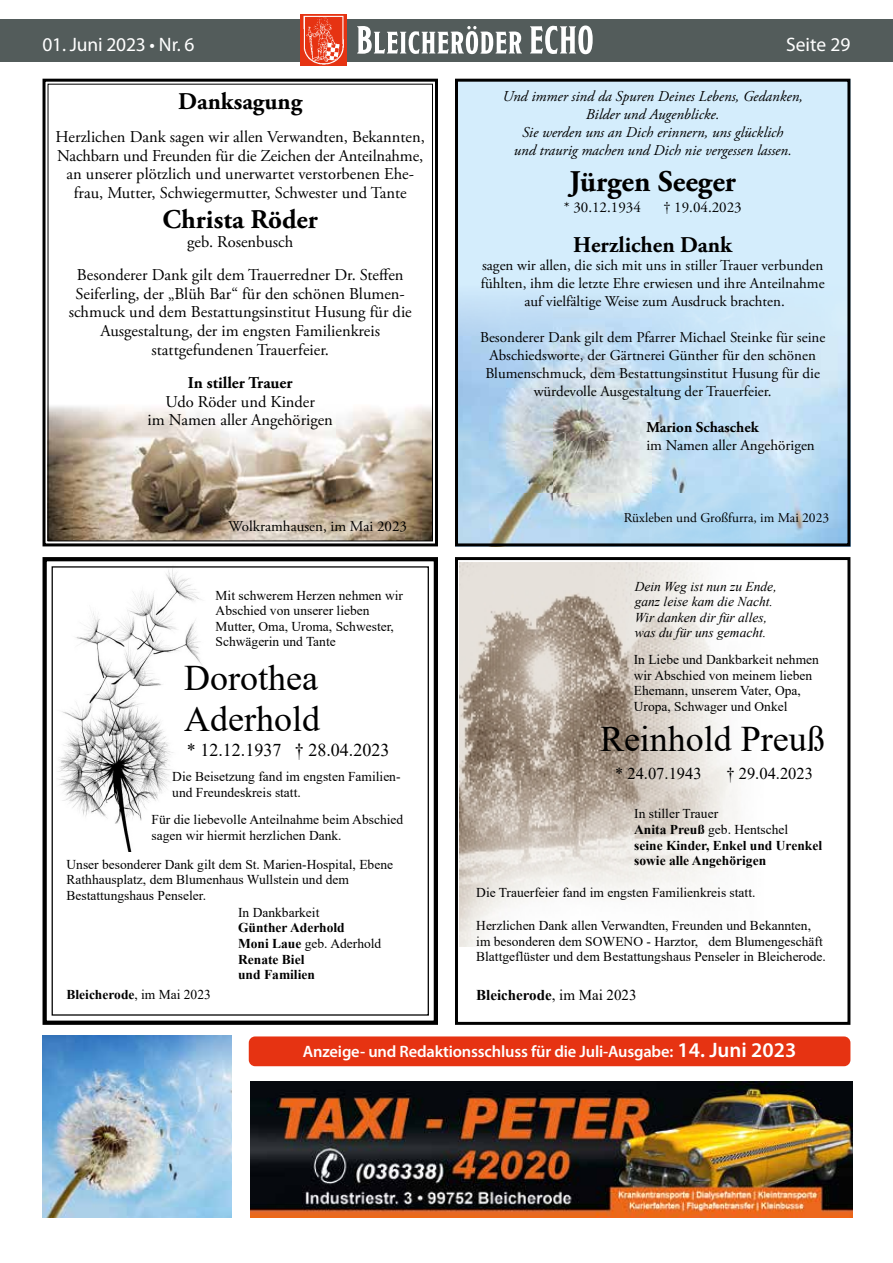
<style>
.page{position:relative;width:893px;height:1263px;background:#fff}
.page>*{position:absolute;margin:0;border:0;box-sizing:border-box;transform-origin:0 0}
.t1{font:36px/41.4px "Times New Roman";color:#000}
.t2{font:700 30px "Adobe Garamond Pro";color:#000}
.t3{font:700 27px "Adobe Garamond Pro";color:#000}
.t4{font:700 24px "Adobe Garamond Pro";color:#000}
.t5{font:700 22.5px "Adobe Garamond Pro";color:#000}
.t6{font:19.5px "Myriad Pro";letter-spacing:-.01em;color:#fff}
.t7{font:18px "Times New Roman";color:#000}
.t8{font:16.5px/18.8px "Adobe Garamond Pro";color:#000;text-align:center}
.t9{font:600 16.5px "Myriad Pro";letter-spacing:-.01em;color:#fff}
.t10{font:16.5px "Times New Roman";color:#000}
.t11{font:700 16.5px "Adobe Garamond Pro";color:#000}
.t12{font:15px/18px "Adobe Garamond Pro";color:#000;text-align:center}
.t13{font:italic 15px/18px "Adobe Garamond Pro";color:#000;text-align:center}
.t14{font:700 15px "Times New Roman";color:#000}
.t15{font:700 15px "Adobe Garamond Pro";color:#000}
.t16{font:13.5px/15.5px "Times New Roman";color:#000}
.t17{font:700 13.5px/15.6px "Times New Roman";color:#000}
.t18{font:italic 13.5px/15.5px "Times New Roman";color:#000}
.t19{font:13.5px "Adobe Garamond Pro";color:#000}
.s1{font-weight:400}
.s2{font-size:21px}
</style>
<div class="page">
<div style="left:0;top:19px;width:893px;height:43px;background:#535c5b"></div>
<img style="left:300px;top:15px;width:47px;height:50px">
<svg style="left:357px;top:26px;width:236px;height:28px"></svg>
<div style="left:249px;top:1036px;width:601px;height:30px;background:#e63312;border-radius:6px"></div>
<svg style="left:43px;top:79px;width:395px;height:467px"></svg>
<div style="left:455px;top:79px;width:395px;height:467px;background:#d4edfc"></div>
<img style="left:459px;top:297px;width:387px;height:245px">
<div style="left:455px;top:79px;width:395px;height:467px;border:3px solid #000"></div>
<svg style="left:51px;top:566px;width:152px;height:286px"></svg>
<div style="left:43px;top:557px;width:395px;height:468px;border:4px solid #000"></div>
<svg style="left:459px;top:562px;width:279px;height:384px"></svg>
<div style="left:455px;top:557px;width:395px;height:468px;border:3px solid #000"></div>
<img style="left:251px;top:1081px;width:601px;height:136px">
<img style="left:43px;top:1036px;width:189px;height:181px">
<h3 class="t6" style="left:43px;top:32px;width:154px">01. Juni 2023 • Nr. 6</h3>
<h3 class="t6" style="left:786px;top:32px;width:66px">Seite 29</h3>
<h3 class="t4" style="left:178px;top:87px;width:125px">Danksagung</h3>
<p class="t8" style="left:56px;top:128px;width:371px">Herzlichen Dank sagen wir allen Verwandten, Bekannten, Nachbarn und Freunden für die Zeichen der Anteilnahme, an unserer plötzlich und unerwartet verstorbenen Ehe&shy;frau, Mutter, Schwiegermutter, Schwester und Tante</p>
<h3 class="t3" style="left:163px;top:204px;width:157px">Christa Röder</h3>
<p class="t8" style="left:77px;top:226px;width:328px;line-height:33px">geb. Rosenbusch<br>Besonderer Dank gilt dem Trauerredner Dr. Steffen</p>
<p class="t8" style="left:69px;top:285px;width:345px">Seiferling, der „Blüh Bar“ für den schönen Blumen&shy;schmuck und dem Bestattungsinstitut Husung für die Ausgestaltung, der im engsten Familienkreis stattgefundenen Trauerfeier.</p>
<p class="t11" style="left:188px;top:373px;width:106px">In stiller Trauer</p>
<p class="t8" style="left:148px;top:393px;width:187px">Udo Röder und Kinder<br>im Namen aller Angehörigen</p>
<p class="t12" style="left:229px;top:517px;width:180px">Wolkramhausen, im Mai 2023</p>
<p class="t16" style="left:216px;top:587px;width:189px">Mit schwerem Herzen nehmen wir<br>Abschied von unserer lieben<br>Mutter, Oma, Uroma, Schwester,<br>Schwägerin und Tante</p>
<h1 class="t1" style="left:184px;top:656px;width:137px">Dorothea<br>Aderhold</h1>
<h3 class="t7" style="left:187px;top:737px;width:204px">* 12.12.1937 † 28.04.2023</h3>
<p class="t16" style="left:172px;top:769px;width:230px">Die Beisetzung fand im engsten Familien&shy;und Freundeskreis statt.</p>
<p class="t16" style="left:152px;top:811px;width:253px">Für die liebevolle Anteilnahme beim Abschied sagen wir hiermit herzlichen Dank.</p>
<p class="t16" style="left:67px;top:856px;width:328px">Unser besonderer Dank gilt dem St. Marien-Hospital, Ebene<br>Rathhausplatz, dem Blumenhaus Wullstein und dem<br>Bestattungshaus Penseler.</p>
<p class="t17" style="left:67px;top:986px;width:146px">Bleicherode<span class="s1">, im Mai 2023</span></p>
<p class="t16" style="left:238px;top:904px;width:83px">In Dankbarkeit</p>
<p class="t17" style="left:238px;top:920px;width:145px">Günther Aderhold<br>Moni Laue <span class="s1">geb. Aderhold<br></span>Renate Biel<br>und Familien</p>
<p class="t13" style="left:502px;top:87px;width:302px">Und immer sind da Spuren Deines Lebens, Gedanken, Bilder und Augenblicke.<br>Sie werden uns an Dich erinnern, uns glücklich<br>und traurig machen und Dich nie vergessen lassen.</p>
<h2 class="t2" style="left:569px;top:164px;width:168px">Jürgen Seeger</h2>
<p class="t12" style="left:564px;top:198px;width:79px">* 30.12.1934</p>
<p class="t12" style="left:663px;top:198px;width:80px">† 19.04.2023</p>
<h3 class="t5" style="left:573px;top:232px;width:160px">Herzlichen Dank</h3>
<p class="t12" style="left:481px;top:257px;width:345px">sagen wir allen, die sich mit uns in stiller Trauer verbunden fühlten, ihm die letzte Ehre erwiesen und ihre Anteilnahme auf vielfältige Weise zum Ausdruck brachten.</p>
<p class="t12" style="left:480px;top:329px;width:347px">Besonderer Dank gilt dem Pfarrer Michael Steinke für seine Abschiedsworte, der Gärtnerei Günther für den schönen Blumenschmuck, dem Bestattungsinstitut Husung für die würdevolle Ausgestaltung der Trauerfeier.</p>
<p class="t15" style="left:646px;top:419px;width:114px">Marion Schaschek</p>
<p class="t12" style="left:646px;top:437px;width:170px">im Namen aller Angehörigen</p>
<p class="t19" style="left:624px;top:510px;width:207px">Rüxleben und Großfurra, im Mai 2023</p>
<p class="t18" style="left:635px;top:578px;width:143px">Dein Weg ist nun zu Ende, ganz leise kam die Nacht.<br>Wir danken dir für alles, was du für uns gemacht.</p>
<p class="t16" style="left:634px;top:652px;width:187px">In Liebe und Dankbarkeit nehmen wir Abschied von meinem lieben<br>Ehemann, unserem Vater, Opa,<br>Uropa, Schwager und Onkel</p>
<h1 class="t1" style="left:600px;top:717px;width:226px">Reinhold Preuß</h1>
<p class="t10" style="left:615px;top:762px;width:88px">* 24.07.1943</p>
<p class="t10" style="left:726px;top:762px;width:88px">† 29.04.2023</p>
<p class="t17" style="left:634px;top:806px;width:189px"><span class="s1">In stiller Trauer<br></span>Anita Preuß <span class="s1">geb. Hentschel<br></span>seine Kinder, Enkel und Urenkel sowie alle Angehörigen</p>
<p class="t16" style="left:476px;top:884px;width:281px">Die Trauerfeier fand im engsten Familienkreis statt.</p>
<p class="t16" style="left:476px;top:917px;width:351px">Herzlichen Dank allen Verwandten, Freunden und Bekannten, im besonderen dem SOWENO - Harztor, dem Blumengeschäft<br>Blattgeflüster und dem Bestattungshaus Penseler in Bleicherode.</p>
<p class="t14" style="left:476px;top:984px;width:162px">Bleicherode<span class="s1">, im Mai 2023</span></p>
<p class="t9" style="left:303px;top:1041px;width:495px">Anzeige- und Redaktionsschluss für die Juli-Ausgabe: <span class="s2">14. Juni 2023</span></p>
</div>
